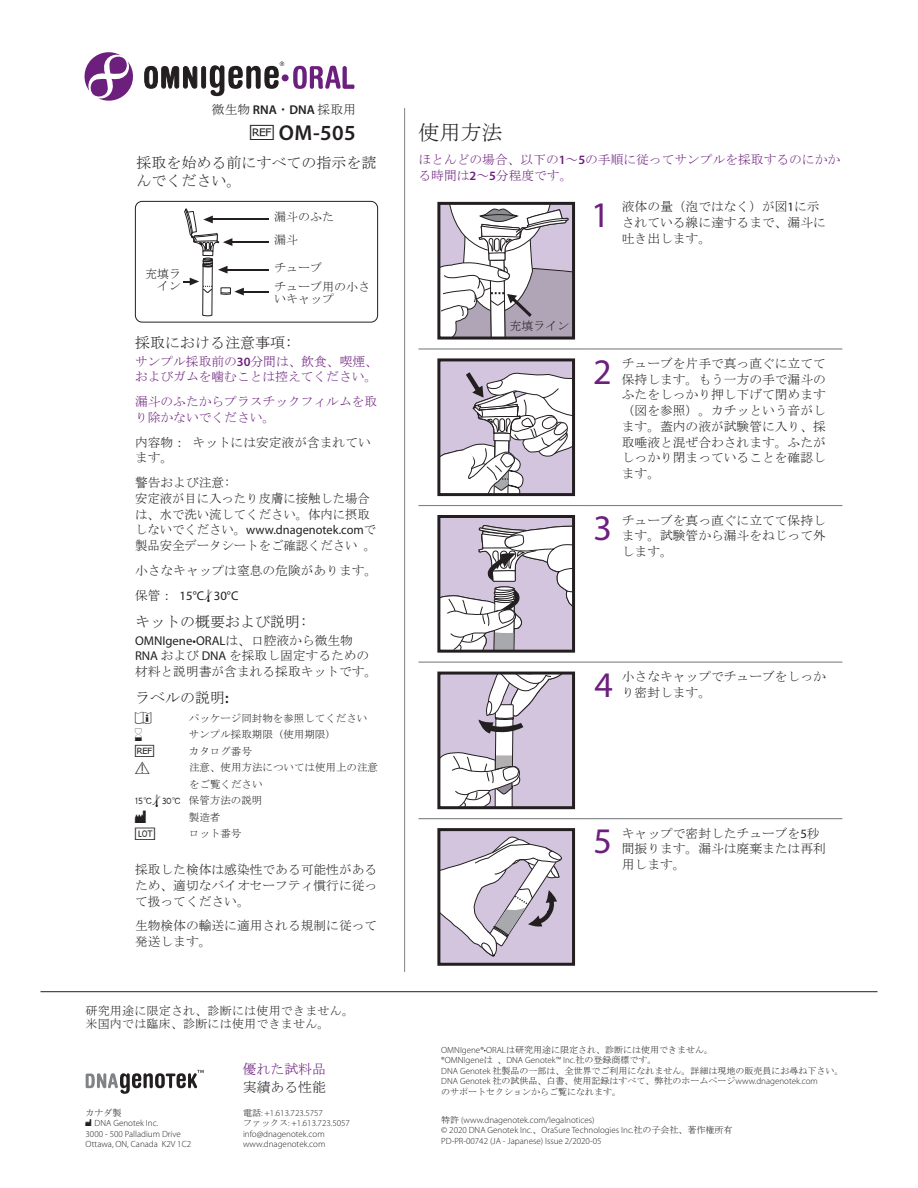
<style>
.page{position:relative;width:918px;height:1188px;background:#fff}
.page>*{position:absolute;margin:0;border:0;box-sizing:border-box;transform-origin:0 0}
.t1{font:36.15px "Myriad Pro";color:#6c1f7d}
.t2{font:600 21.6px "Myriad Pro";color:#231f20}
.t3{font:21px "MS Mincho";color:#231f20}
.t4{font:16.5px/16.5px "MDD EN980";color:#231f20}
.t5{font:15px/18px "MS Mincho";color:#231f20}
.t6{font:13.8px "MS Mincho";color:#6c1f7d}
.t7{font:13.8px "MS Mincho";color:#231f20}
.t8{font:12.75px/15.8px "MS Mincho";color:#231f20}
.t9{font:12.75px/15.8px "MS Mincho";color:#6c1f7d}
.t10{font:12.75px "Myriad Pro";color:#231f20}
.t11{font:12px/13.5px "MS Mincho";letter-spacing:.02em;color:#231f20}
.t12{font:12px/18.8px "MS Mincho";color:#231f20}
.t13{font:10.5px/16.5px "MS Mincho";color:#231f20}
.t14{font:300 9px/10.5px "Myriad Pro";color:#231f20}
.t15{font:9px "MS Mincho";color:#231f20}
.s1{font-family:"Myriad Pro";font-weight:600}
.s2{font-family:"MDD EN980";font-weight:400;font-size:20.55px}
.s3{font-family:"MS Mincho"}
.s4{font-family:"MDD EN980";font-size:16.5px}
.s5{font-family:"Myriad Pro"}
.s6{font-family:"MS Mincho";font-size:10.5px}
.s7{font-family:"MDD EN980";font-weight:400}
.s8{font-family:"MS Mincho";font-weight:400}
.s9{font-family:"Myriad Pro";font-weight:300}
</style>
<div class="page">
<svg style="left:84px;top:52px;width:49px;height:49px"></svg>
<div style="left:282px;top:74px;width:7px;height:7px;background:#6c1f7d;border-radius:50%"></div>
<svg style="left:144px;top:65px;width:54px;height:24px"></svg>
<hr style="left:202px;top:67px;width:4px;height:21px;background:#231f20;border-radius:2px">
<div style="left:201px;top:66px;width:5px;height:23px;border:1px solid #231f20;border-radius:2px"></div>
<svg style="left:210px;top:62px;width:74px;height:34px"></svg>
<svg style="left:293px;top:66px;width:62px;height:23px"></svg>
<hr style="left:40px;top:991px;width:838px;height:1px;background:#231f20">
<hr style="left:404px;top:108px;width:1px;height:864px;background:#808285">
<svg style="left:86px;top:1070px;width:118px;height:24px"></svg>
<hr style="left:418px;top:348px;width:168px;height:2px;background:#808285">
<hr style="left:586px;top:348px;width:256px;height:2px;background:#808285">
<hr style="left:418px;top:505px;width:168px;height:1px;background:#808285">
<hr style="left:586px;top:505px;width:256px;height:1px;background:#808285">
<hr style="left:418px;top:662px;width:168px;height:1px;background:#808285">
<hr style="left:586px;top:662px;width:256px;height:1px;background:#808285">
<hr style="left:418px;top:818px;width:168px;height:1px;background:#808285">
<hr style="left:586px;top:818px;width:256px;height:1px;background:#808285">
<svg style="left:441px;top:206px;width:130px;height:130px"></svg>
<div style="left:437px;top:202px;width:138px;height:138px;border:3px solid #231f20"></div>
<div style="left:439px;top:360px;width:135px;height:135px;background:#d3c5dd"></div>
<svg style="left:441px;top:372px;width:130px;height:120px"></svg>
<div style="left:437px;top:358px;width:138px;height:138px;border:3px solid #231f20"></div>
<div style="left:439px;top:516px;width:135px;height:135px;background:#d3c5dd"></div>
<svg style="left:441px;top:525px;width:130px;height:124px"></svg>
<div style="left:437px;top:515px;width:138px;height:138px;border:3px solid #231f20"></div>
<div style="left:439px;top:673px;width:135px;height:135px;background:#d3c5dd"></div>
<svg style="left:441px;top:676px;width:119px;height:129px"></svg>
<div style="left:437px;top:672px;width:138px;height:137px;border:3px solid #231f20"></div>
<div style="left:439px;top:830px;width:135px;height:134px;background:#d3c5dd"></div>
<svg style="left:441px;top:836px;width:121px;height:121px"></svg>
<div style="left:437px;top:828px;width:138px;height:138px;border:3px solid #231f20"></div>
<svg style="left:183px;top:209px;width:86px;height:108px"></svg>
<hr style="left:213px;top:219px;width:56px;height:1px;background:#231f20">
<div style="left:135px;top:201px;width:243px;height:121px;border:1px solid #231f20;border-radius:7px"></div>
<p class="t8" style="left:212px;top:102px;width:145px">微生物 <span class="s1">RNA</span>・<span class="s1">DNA</span> 採取用</p>
<h2 class="t2" style="left:250px;top:119px;width:107px"><span class="s2">h</span>OM-505</h2>
<p class="t5" style="left:137px;top:154px;width:242px">採取を始める前にすべての指示を読んでください。</p>
<p class="t11" style="left:145px;top:268px;width:37px;line-height:12px;text-align:right">充填ライン</p>
<p class="t11" style="left:274px;top:205px;width:61px;line-height:22.8px">漏斗のふた漏斗</p>
<p class="t12" style="left:274px;top:258px;width:97px">チューブ<br>チューブ用の小さ</p>
<p class="t11" style="left:274px;top:292px;width:61px">いキャップ</p>
<p class="t5" style="left:135px;top:333px;width:159px">採取における注意事項:</p>
<p class="t9" style="left:135px;top:353px;width:244px">サンプル採取前の<span class="s1">30</span>分間は、飲食、喫煙、およびガムを噛むことは控えてください。</p>
<p class="t9" style="left:135px;top:394px;width:244px">漏斗のふたからプラスチックフィルムを取り除かないでください。</p>
<p class="t8" style="left:135px;top:434px;width:237px">内容物： キットには安定液が含まれています。</p>
<p class="t8" style="left:135px;top:475px;width:236px">警告および注意:<br>安定液が目に入ったり皮膚に接触した場合は、水で洗い流してください。体内に摂取</p>
<p class="t10" style="left:135px;top:522px;width:243px"><span class="s3">しないでください。</span>www.dnagenotek.com<span class="s3">で</span></p>
<p class="t8" style="left:135px;top:533px;width:244px;line-height:24.8px">製品安全データシートをご確認ください 。小さなキャップは窒息の危険があります。</p>
<p class="t10" style="left:135px;top:587px;width:105px"><span class="s3">保管：</span> 15°C<span class="s4">l</span>30°C</p>
<p class="t5" style="left:135px;top:612px;width:174px">キットの概要および説明:</p>
<p class="t10" style="left:135px;top:632px;width:220px">OMNIgene•ORAL<span class="s3">は、口腔液から微生物</span></p>
<p class="t8" style="left:135px;top:648px;width:244px"><span class="s5">RNA</span> および <span class="s5">DNA</span> を採取し固定するための材料と説明書が含まれる採取キットです。</p>
<p class="t5" style="left:135px;top:689px;width:95px">ラベルの説明<span class="s1">:</span></p>
<p class="t4" style="left:135px;top:712px;width:21px">i</p>
<p class="t13" style="left:189px;top:710px;width:180px">パッケージ同封物を参照してください</p>
<p class="t4" style="left:135px;top:728px;width:10px">H</p>
<p class="t13" style="left:189px;top:726px;width:143px">サンプル採取期限 (使用期限)</p>
<p class="t4" style="left:135px;top:745px;width:25px">h</p>
<p class="t13" style="left:189px;top:743px;width:64px">カタログ番号</p>
<p class="t4" style="left:135px;top:761px;width:19px">Y</p>
<p class="t13" style="left:189px;top:759px;width:190px">注意、使用方法については使用上の注意をご覧ください</p>
<p class="t4" style="left:135px;top:794px;width:129px">15:l30: <span class="s6">保管方法の説明<br></span>M</p>
<p class="t13" style="left:189px;top:809px;width:33px">製造者</p>
<p class="t4" style="left:135px;top:827px;width:26px">g</p>
<p class="t13" style="left:189px;top:825px;width:54px">ロット番号</p>
<p class="t8" style="left:135px;top:862px;width:244px;text-align:justify">採取した検体は感染性である可能性があるため、適切なバイオセーフティ慣行に従って扱ってください。</p>
<p class="t8" style="left:135px;top:918px;width:244px">生物検体の輸送に適用される規制に従って発送します。</p>
<p class="t11" style="left:86px;top:1004px;width:270px">研究用途に限定され、診断には使用できません。米国内では臨床、診断には使用できません。</p>
<p class="t6" style="left:243px;top:1063px;width:85px">優れた試料品</p>
<p class="t7" style="left:243px;top:1081px;width:85px">実績ある性能</p>
<p class="t15" style="left:86px;top:1108px;width:37px">カナダ製</p>
<p class="t14" style="left:86px;top:1118px;width:107px"><span class="s7">M</span> DNA Genotek Inc.<br>3000 - 500 Palladium Drive<br>Ottawa, ON, Canada K2V 1C2</p>
<p class="t14" style="left:243px;top:1108px;width:108px"><span class="s8">電話</span>: +1.613.723.5757<br><span class="s8">ファックス</span>: +1.613.723.5057 info@dnagenotek.com www.dnagenotek.com</p>
<h3 class="t3" style="left:418px;top:121px;width:85px">使用方法</h3>
<p class="t9" style="left:418px;top:152px;width:423px">ほとんどの場合、以下の<span class="s1">1</span>～<span class="s1">5</span>の手順に従ってサンプルを採取するのにかかる時間は<span class="s1">2</span>～<span class="s1">5</span>分程度です。</p>
<h1 class="t1" style="left:591px;top:193px;width:20px">1</h1>
<p class="t8" style="left:622px;top:199px;width:205px">液体の量（泡ではなく）が図<span class="s5">1</span>に示されている線に達するまで、漏斗に吐き出します。</p>
<p class="t11" style="left:510px;top:319px;width:61px">充填ライン</p>
<h1 class="t1" style="left:593px;top:349px;width:20px">2</h1>
<p class="t8" style="left:622px;top:356px;width:205px;text-align:justify">チューブを片手で真っ直ぐに立てて保持します。もう一方の手で漏斗のふたをしっかり押し下げて閉めます（図を参照）。カチッという音がします。蓋内の液が試験管に入り、採取唾液と混ぜ合わされます。ふたがしっかり閉まっていることを確認します。</p>
<h1 class="t1" style="left:593px;top:506px;width:20px">3</h1>
<p class="t8" style="left:622px;top:512px;width:206px;text-align:justify">チューブを真っ直ぐに立てて保持します。試験管から漏斗をねじって外します。</p>
<h1 class="t1" style="left:594px;top:662px;width:20px">4</h1>
<p class="t8" style="left:622px;top:669px;width:206px">小さなキャップでチューブをしっかり密封します。</p>
<h1 class="t1" style="left:593px;top:819px;width:20px">5</h1>
<p class="t8" style="left:622px;top:825px;width:206px">キャップで密封したチューブを<span class="s5">5</span>秒間振ります。漏斗は廃棄または再利用します。</p>
<p class="t15" style="left:441px;top:1045px;width:273px"><span class="s9">OMNIgene®•ORAL</span>は研究用途に限定され、診断には使用できません。</p>
<p class="t14" style="left:441px;top:1055px;width:217px">®OMNIgene<span class="s8">は 、</span>DNA Genotek™ Inc.<span class="s8">社の登録商標です。</span></p>
<p class="t15" style="left:441px;top:1066px;width:404px"><span class="s9">DNA Genotek</span> 社製品の一部は、全世界でご利用になれません。詳細は現地の販売員にお尋ね下さい。</p>
<p class="t14" style="left:441px;top:1076px;width:378px">DNA Genotek <span class="s8">社の試供品、白書、使用記録はすべて、弊社のホームページ</span>www.dnagenotek.com</p>
<p class="t15" style="left:441px;top:1087px;width:181px">のサポートセクションからご覧になれます。</p>
<p class="t14" style="left:441px;top:1114px;width:293px"><span class="s8">特許</span> (www.dnagenotek.com/legalnotices)<br>© 2020 DNA Genotek Inc.<span class="s8">、</span>OraSure Technologies Inc.<span class="s8">社の子会社、著作権所有<br></span>PD-PR-00742 (JA - Japanese) Issue 2/2020-05</p>
</div>
